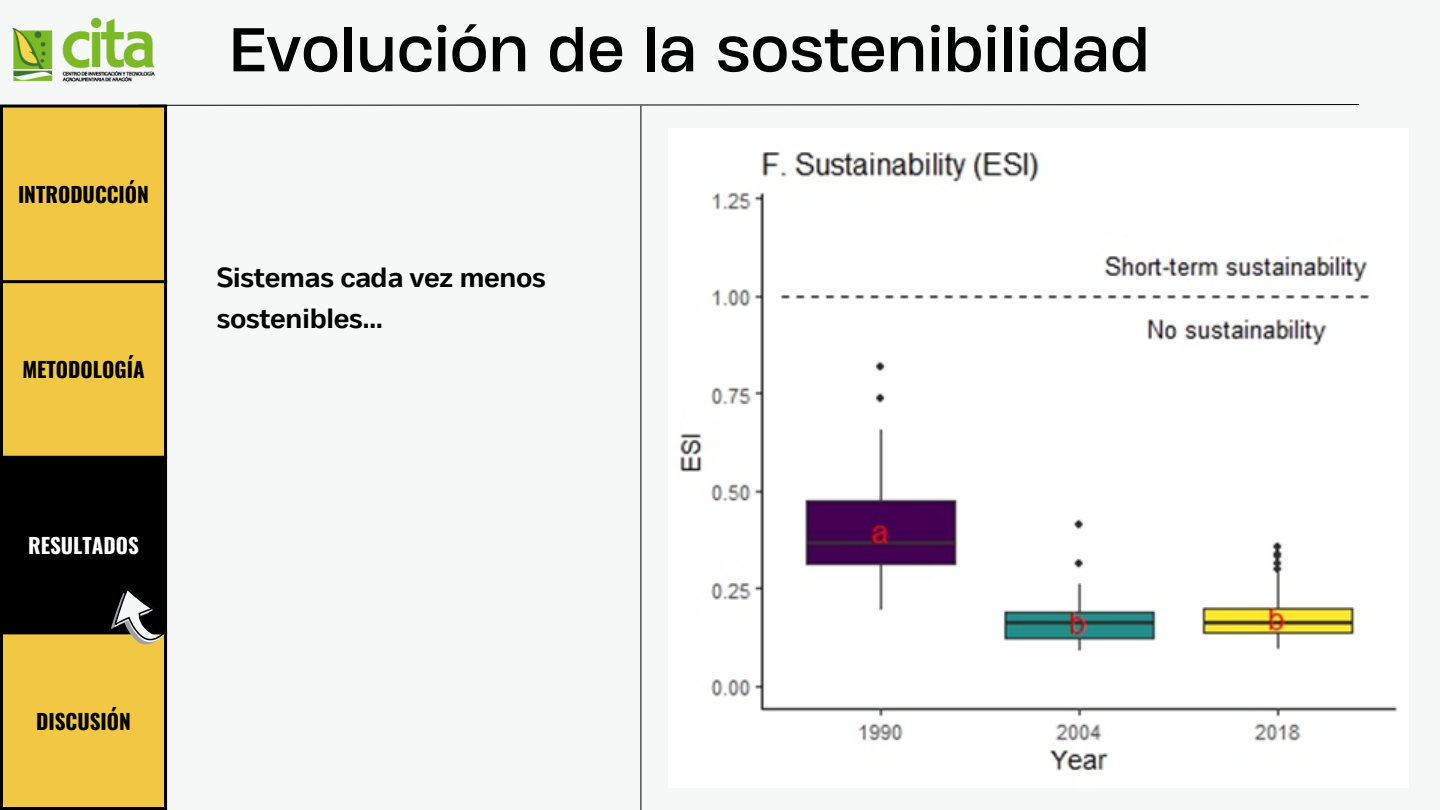
<style>
.page{position:relative;width:1440px;height:810px;background:#f6f7f7}
.page>*{position:absolute;margin:0;border:0;box-sizing:border-box;transform-origin:0 0}
.t1{font:58px "Heading Now 74";color:#000}
.t2{font:700 27.6px/41.2px "Body Text";color:#000}
.t3{font:700 21px "Oswald";color:#000}
.t4{font:700 21px "Oswald";color:#fff}
</style>
<div class="page">
<svg style="left:201px;top:104px;width:1158px;height:2px;background:#797a7a"></svg>
<img style="left:0;top:17px;width:201px;height:150px">
<hr style="left:641px;top:106px;width:1px;height:704px;background:#000">
<img style="left:678px;top:152px;width:719px;height:619px">
<div style="left:3px;top:108px;width:161px;height:699px;background:#f2c744"></div>
<div style="left:1px;top:457px;width:165px;height:176px;background:#000"></div>
<hr style="left:0;top:108px;width:3px;height:699px;background:#000">
<hr style="left:164px;top:108px;width:3px;height:699px;background:#000">
<hr style="left:0;top:105px;width:167px;height:3px;background:#000">
<hr style="left:0;top:280px;width:167px;height:3px;background:#000">
<hr style="left:0;top:456px;width:167px;height:3px;background:#000">
<hr style="left:0;top:631px;width:167px;height:3px;background:#000">
<hr style="left:0;top:807px;width:167px;height:3px;background:#000">
<svg style="left:111px;top:588px;width:56px;height:57px"></svg>
<p class="t3" style="left:18px;top:178px;width:133px">INTRODUCCIÓN</p>
<p class="t3" style="left:22px;top:353px;width:124px">METODOLOGÍA</p>
<p class="t4" style="left:28px;top:529px;width:112px">RESULTADOS</p>
<p class="t3" style="left:36px;top:705px;width:96px">DISCUSIÓN</p>
<p class="t1" style="left:228px;top:10px;width:923px">Evolución de la sostenibilidad</p>
<p class="t2" style="left:217px;top:259px;width:331px">Sistemas cada vez menos sostenibles...</p>
</div>
